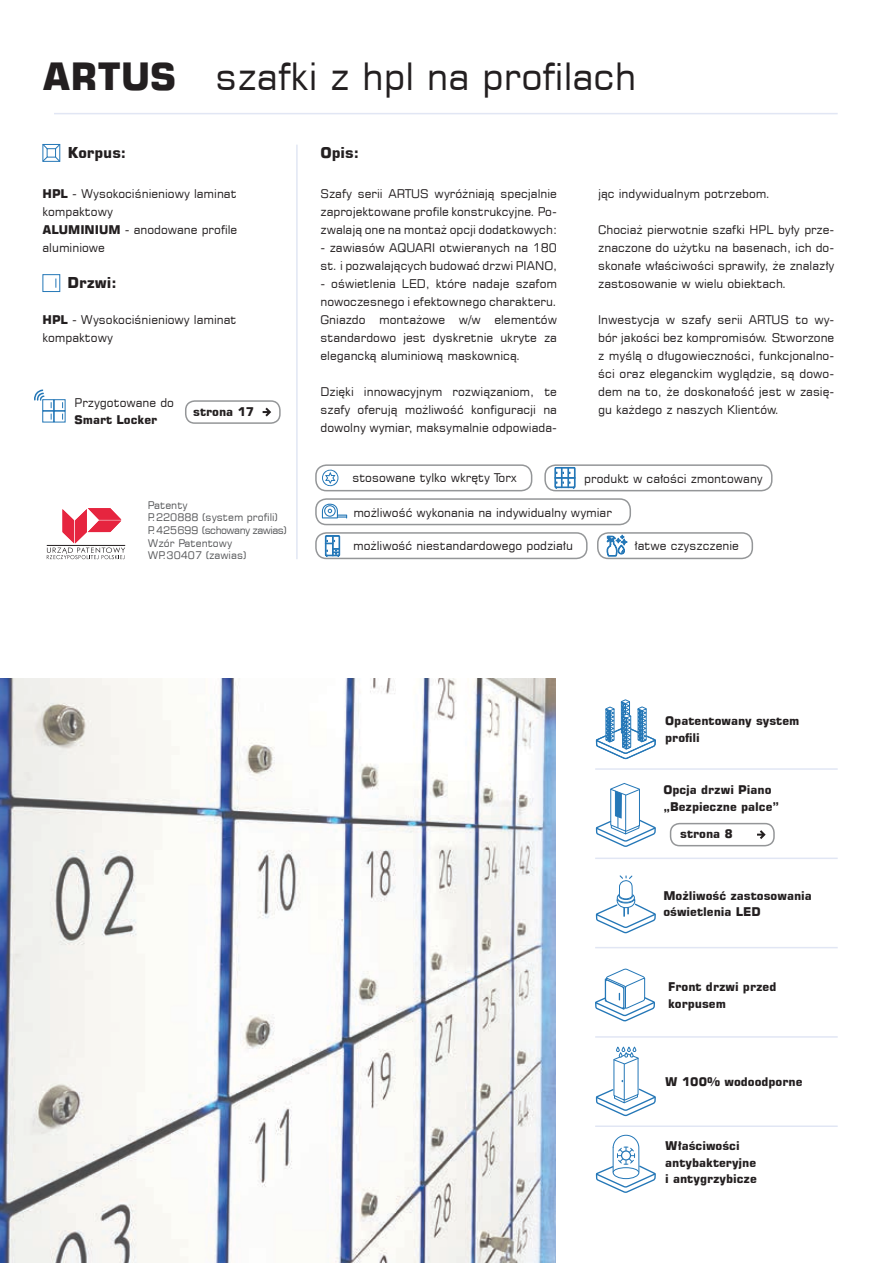
<style>
.page{position:relative;width:893px;height:1263px;background:#fff}
.page>*{position:absolute;margin:0;border:0;box-sizing:border-box;transform-origin:0 0}
.t1{font:37.5px "Square 721 EU";color:#231f20}
.t2{font:700 15px "Square 721 EU";color:#231f20}
.t3{font:12px/18px "Square 721 EU";color:#231f20;text-align:justify}
.t4{font:700 12px/16.5px "Square 721 EU";color:#231f20}
.t5{font:10.5px/12.6px "Square 721 EU";color:#58595b}
.s1{font-weight:700}
</style>
<div class="page">
<hr style="left:54px;top:113px;width:784px;height:1px;background:#e1e6f4">
<img style="left:0;top:679px;width:555px;height:584px">
<hr style="left:595px;top:768px;width:243px;height:2px;background:#e1e6f4">
<hr style="left:595px;top:857px;width:243px;height:2px;background:#e1e6f4">
<hr style="left:595px;top:947px;width:243px;height:1px;background:#e1e6f4">
<hr style="left:595px;top:1036px;width:243px;height:2px;background:#e1e6f4">
<hr style="left:595px;top:1125px;width:243px;height:2px;background:#e1e6f4">
<svg style="left:595px;top:968px;width:60px;height:54px"></svg>
<svg style="left:595px;top:1046px;width:61px;height:71px"></svg>
<svg style="left:595px;top:1134px;width:61px;height:59px"></svg>
<svg style="left:595px;top:875px;width:61px;height:59px"></svg>
<svg style="left:595px;top:699px;width:61px;height:148px"></svg>
<svg style="left:34px;top:389px;width:10px;height:12px"></svg>
<div style="left:42px;top:399px;width:12px;height:12px;border:1px solid #2477b7"></div>
<div style="left:54px;top:399px;width:11px;height:12px;border:1px solid #2477b7"></div>
<div style="left:42px;top:411px;width:12px;height:11px;border:1px solid #2477b7"></div>
<div style="left:54px;top:411px;width:11px;height:11px;border:1px solid #2477b7"></div>
<hr style="left:296px;top:145px;width:2px;height:414px;background:#e1e6f4">
<div style="left:544px;top:464px;width:228px;height:27px;border:2px solid #949698;border-radius:10px"></div>
<svg style="left:554px;top:467px;width:21px;height:22px"></svg>
<div style="left:315px;top:532px;width:273px;height:27px;border:2px solid #949698;border-radius:10px"></div>
<svg style="left:325px;top:535px;width:15px;height:22px"></svg>
<div style="left:597px;top:532px;width:156px;height:27px;border:2px solid #949698;border-radius:10px"></div>
<svg style="left:606px;top:535px;width:21px;height:22px"></svg>
<div style="left:315px;top:498px;width:316px;height:27px;border:2px solid #949698;border-radius:10px"></div>
<svg style="left:322px;top:504px;width:25px;height:14px"></svg>
<div style="left:315px;top:464px;width:217px;height:27px;border:2px solid #949698;border-radius:10px"></div>
<svg style="left:322px;top:469px;width:16px;height:18px"></svg>
<div style="left:43px;top:144px;width:17px;height:18px;border:1px solid #2477b7"></div>
<div style="left:47px;top:148px;width:9px;height:9px;border:1px solid #2477b7"></div>
<svg style="left:42px;top:144px;width:6px;height:6px"></svg>
<svg style="left:55px;top:156px;width:6px;height:6px"></svg>
<svg style="left:54px;top:144px;width:7px;height:6px"></svg>
<svg style="left:42px;top:156px;width:6px;height:6px"></svg>
<div style="left:43px;top:274px;width:17px;height:18px;border:1px solid #2477b7"></div>
<svg style="left:263px;top:408px;width:8px;height:8px"></svg>
<div style="left:185px;top:400px;width:96px;height:24px;border:2px solid #949698;border-radius:9px"></div>
<svg style="left:47px;top:508px;width:78px;height:51px"></svg>
<hr style="left:47px;top:545px;width:78px;height:1px;background:#231f20">
<svg style="left:757px;top:830px;width:9px;height:9px"></svg>
<div style="left:670px;top:823px;width:105px;height:23px;border:2px solid #949698;border-radius:9px"></div>
<h1 class="t1" style="left:43px;top:53px;width:595px"><span class="s1">ARTUS</span> szafki z hpl na profilach</h1>
<p class="t2" style="left:68px;top:143px;width:60px">Korpus:</p>
<p class="t3" style="left:43px;top:185px;width:196px;text-align:left"><span class="s1">HPL</span> - Wysokociśnieniowy laminat kompaktowy<br><span class="s1">ALUMINIUM</span> - anodowane profile aluminiowe</p>
<p class="t2" style="left:68px;top:273px;width:51px">Drzwi:</p>
<p class="t3" style="left:43px;top:311px;width:195px"><span class="s1">HPL</span> - Wysokociśnieniowy laminat kompaktowy</p>
<p class="t3" style="left:75px;top:394px;width:101px">Przygotowane do</p>
<p class="t4" style="left:75px;top:412px;width:84px">Smart Locker</p>
<p class="t4" style="left:193px;top:404px;width:63px">strona 17</p>
<p class="t2" style="left:320px;top:143px;width:40px">Opis:</p>
<p class="t3" style="left:320px;top:185px;width:238px">Szafy serii ARTUS wyróżniają specjalnie zaprojektowane profile konstrukcyjne. Po&shy;zwalają one na montaż opcji dodatkowych:</p>
<p class="t3" style="left:320px;top:239px;width:238px">- zawiasów AQUARI otwieranych na 180 st. i pozwalających budować drzwi PIANO,</p>
<p class="t3" style="left:320px;top:275px;width:238px">- oświetlenia LED, które nadaje szafom nowoczesnego i efektownego charakteru.<br>Gniazdo montażowe w/w elementów standardowo jest dyskretnie ukryte za elegancką aluminiową maskownicą.</p>
<p class="t3" style="left:320px;top:383px;width:238px">Dzięki innowacyjnym rozwiązaniom, te szafy oferują możliwość konfiguracji na dowolny wymiar, maksymalnie odpowiada-</p>
<p class="t3" style="left:352px;top:469px;width:166px">stosowane tylko wkręty Torx</p>
<p class="t3" style="left:598px;top:185px;width:174px">jąc indywidualnym potrzebom.</p>
<p class="t3" style="left:598px;top:221px;width:238px">Chociaż pierwotnie szafki HPL były prze&shy;znaczone do użytku na basenach, ich do&shy;skonałe właściwości sprawiły, że znalazły zastosowanie w wielu obiektach.</p>
<p class="t3" style="left:598px;top:311px;width:238px">Inwestycja w szafy serii ARTUS to wy&shy;bór jakości bez kompromisów. Stworzone z myślą o długowieczności, funkcjonalno&shy;ści oraz eleganckim wyglądzie, są dowo&shy;dem na to, że doskonałość jest w zasię&shy;gu każdego z naszych Klientów.</p>
<p class="t3" style="left:584px;top:469px;width:180px">produkt w całości zmontowany</p>
<p class="t5" style="left:148px;top:499px;width:140px">Patenty<br>P.220888 (system profili)<br>P.425699 (schowany zawias)<br>Wzór Patentowy<br>WP.30407 (zawias)</p>
<p class="t3" style="left:353px;top:503px;width:260px">możliwość wykonania na indywidualny wymiar</p>
<p class="t3" style="left:353px;top:537px;width:221px">możliwość niestandardowego podziału</p>
<p class="t3" style="left:635px;top:537px;width:106px">łatwe czyszczenie</p>
<p class="t4" style="left:665px;top:713px;width:136px">Opatentowany system profili</p>
<p class="t4" style="left:663px;top:782px;width:117px">Opcja drzwi Piano „Bezpieczne palce”</p>
<p class="t4" style="left:680px;top:826px;width:54px">strona 8</p>
<p class="t4" style="left:663px;top:888px;width:150px">Możliwość zastosowania oświetlenia LED</p>
<p class="t4" style="left:668px;top:979px;width:110px">Front drzwi przed korpusem</p>
<p class="t4" style="left:665px;top:1074px;width:139px">W 100% wodoodporne</p>
<p class="t4" style="left:665px;top:1138px;width:93px">Właściwości antybakteryjne i antygrzybicze</p>
</div>
